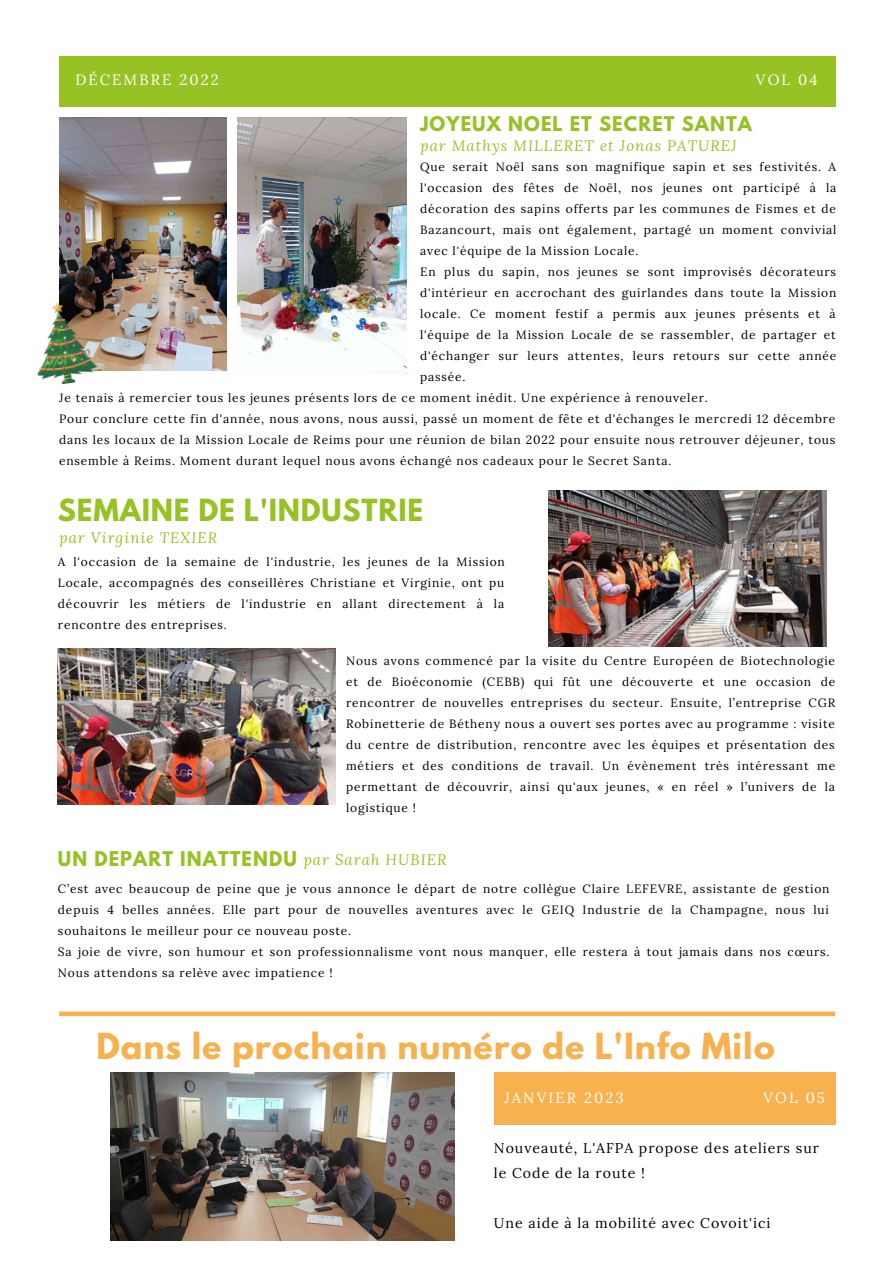
<style>
.page{position:relative;width:893px;height:1264px;background:#fff}
.page>*{position:absolute;margin:0;border:0;box-sizing:border-box;transform-origin:0 0}
.t1{font:700 31.8px "League Spartan";letter-spacing:.03em;color:#f7b14f}
.t2{font:700 27px "League Spartan";letter-spacing:.03em;color:#96c223}
.t3{font:700 18px "League Spartan";letter-spacing:.06em;color:#96c223}
.t4{font:italic 15px "Lora";letter-spacing:.07em;color:#96c223}
.t5{font:14.85px "Lora";letter-spacing:.14em;color:#fff}
.t6{font:14.1px/24.8px "Lora";letter-spacing:.07em;color:#000}
.t7{font:12px/21px "Lora";letter-spacing:.07em;color:#000;text-align:justify}
</style>
<div class="page">
<div style="left:59px;top:56px;width:776px;height:51px;background:#96c223"></div>
<div style="left:494px;top:1072px;width:341px;height:52px;background:#f7b14f"></div>
<div style="left:59px;top:1011px;width:776px;height:5px;background:#f7b14f"></div>
<img style="left:59px;top:117px;width:168px;height:253px">
<img style="left:238px;top:118px;width:168px;height:251px">
<img style="left:548px;top:490px;width:278px;height:156px">
<img style="left:58px;top:648px;width:278px;height:156px">
<img style="left:110px;top:1072px;width:344px;height:168px">
<img style="left:37px;top:299px;width:62px;height:86px">
<p class="t5" style="left:75px;top:70px;width:145px">DÉCEMBRE 2022</p>
<p class="t5" style="left:755px;top:70px;width:63px">VOL 04</p>
<p class="t3" style="left:420px;top:115px;width:333px">JOYEUX NOEL ET SECRET SANTA</p>
<p class="t4" style="left:420px;top:136px;width:318px">par Mathys MILLERET et Jonas PATUREJ</p>
<p class="t7" style="left:420px;top:156px;width:418px">Que serait Noël sans son magnifique sapin et ses festivités. A l'occasion des fêtes de Noël, nos jeunes ont participé à la décoration des sapins offerts par les communes de Fismes et de Bazancourt, mais ont également, partagé un moment convivial avec l'équipe de la Mission Locale.</p>
<p class="t7" style="left:420px;top:261px;width:418px">En plus du sapin, nos jeunes se sont improvisés décorateurs d'intérieur en accrochant des guirlandes dans toute la Mission locale. Ce moment festif a permis aux jeunes présents et à l'équipe de la Mission Locale de se rassembler, de partager et d'échanger sur leurs attentes, leurs retours sur cette année passée.</p>
<p class="t7" style="left:59px;top:387px;width:650px">Je tenais à remercier tous les jeunes présents lors de ce moment inédit. Une expérience à renouveler.</p>
<p class="t7" style="left:59px;top:408px;width:777px">Pour conclure cette fin d'année, nous avons, nous aussi, passé un moment de fête et d'échanges le mercredi 12 décembre dans les locaux de la Mission Locale de Reims pour une réunion de bilan 2022 pour ensuite nous retrouver déjeuner, tous ensemble à Reims. Moment durant lequel nous avons échangé nos cadeaux pour le Secret Santa.</p>
<p class="t2" style="left:58px;top:497px;width:367px">SEMAINE DE L'INDUSTRIE</p>
<p class="t4" style="left:59px;top:527px;width:160px">par Virginie TEXIER</p>
<p class="t7" style="left:58px;top:551px;width:448px">A l'occasion de la semaine de l'industrie, les jeunes de la Mission Locale, accompagnés des conseillères Christiane et Virginie, ont pu découvrir les métiers de l'industrie en allant directement à la rencontre des entreprises.</p>
<p class="t7" style="left:346px;top:649px;width:490px">Nous avons commencé par la visite du Centre Européen de Biotechnologie et de Bioéconomie (CEBB) qui fût une découverte et une occasion de rencontrer de nouvelles entreprises du secteur. Ensuite, l’entreprise CGR Robinetterie de Bétheny nous a ouvert ses portes avec au programme : visite du centre de distribution, rencontre avec les équipes et présentation des métiers et des conditions de travail. Un évènement très intéressant me permettant de découvrir, ainsi qu'aux jeunes, « en réel » l’univers de la logistique !</p>
<p class="t3" style="left:58px;top:849px;width:240px">UN DEPART INATTENDU</p>
<p class="t4" style="left:303px;top:849px;width:145px">par Sarah HUBIER</p>
<p class="t7" style="left:58px;top:878px;width:773px">C’est avec beaucoup de peine que je vous annonce le départ de notre collègue Claire LEFEVRE, assistante de gestion depuis 4 belles années. Elle part pour de nouvelles aventures avec le GEIQ Industrie de la Champagne, nous lui souhaitons le meilleur pour ce nouveau poste.</p>
<p class="t7" style="left:58px;top:941px;width:773px">Sa joie de vivre, son humour et son professionnalisme vont nous manquer, elle restera à tout jamais dans nos cœurs.<br>Nous attendons sa relève avec impatience !</p>
<p class="t1" style="left:96px;top:1030px;width:679px">Dans le prochain numéro de L'Info Milo</p>
<p class="t5" style="left:504px;top:1088px;width:121px">JANVIER 2023</p>
<p class="t5" style="left:763px;top:1088px;width:63px">VOL 05</p>
<p class="t6" style="left:494px;top:1135px;width:326px">Nouveauté, L'AFPA propose des ateliers sur le Code de la route !</p>
<p class="t6" style="left:494px;top:1209px;width:278px">Une aide à la mobilité avec Covoit'ici</p>
</div>
